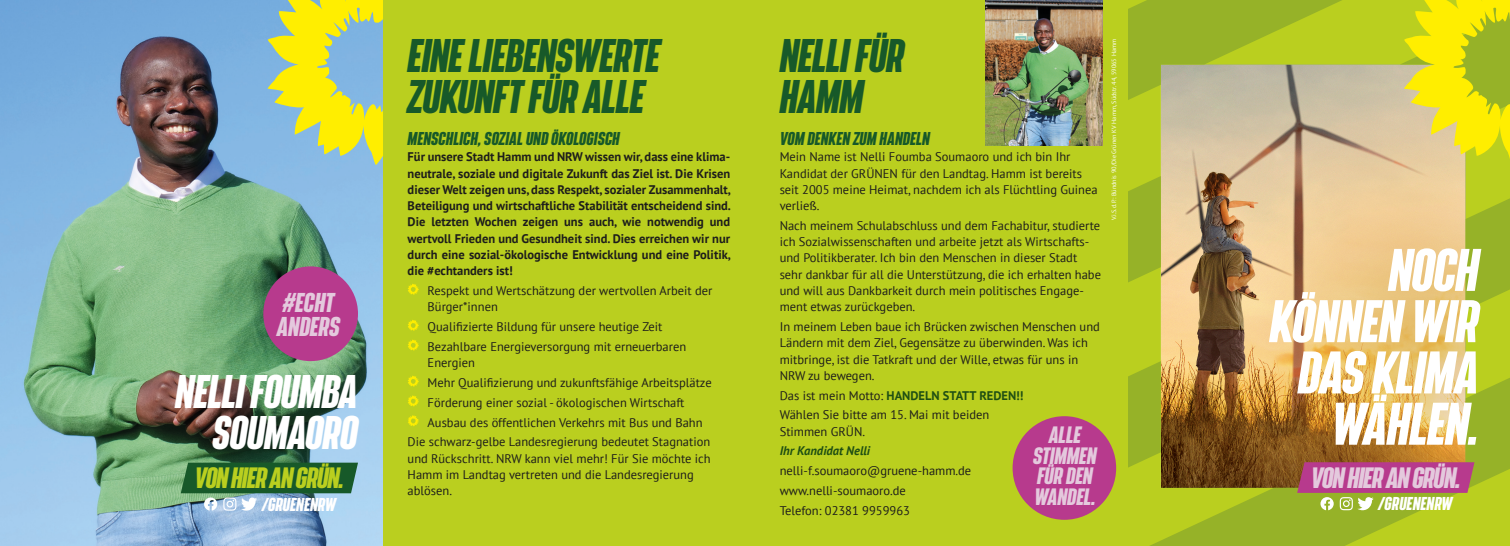
<style>
.page{position:relative;width:1510px;height:546px;background:#fff}
.page>*{position:absolute;margin:0;border:0;box-sizing:border-box;transform-origin:0 0}
.t1{font:italic 700 52.5px/51.2px "Bereit";letter-spacing:-.02em;color:#fff;text-align:right}
.t2{font:italic 700 41.25px/41.2px "Bereit";letter-spacing:-.02em;color:#175929}
.t3{font:italic 700 41.25px/41.2px "Bereit";letter-spacing:-.02em;color:#fff;text-align:right}
.t4{font:italic 700 25.75px "Bereit";letter-spacing:-.04em;color:#e4c9dd}
.t5{font:italic 700 25.75px "Bereit";letter-spacing:-.04em;color:#bacf1f}
.t6{font:italic 700 23.88px/23.9px "Bereit";letter-spacing:-.01em;color:#e4c9dd}
.t7{font:italic 700 20.75px/20.8px "Bereit";letter-spacing:-.01em;color:#e4c9dd;text-align:center}
.t8{font:italic 700 16.38px "Bereit";color:#fff}
.t9{font:italic 700 16.25px "Bereit";color:#175929}
.t10{font:12.5px/16.2px "PT Sans";color:#1d1d1b}
.t11{font:700 12.5px/16.2px "PT Sans";color:#1d1d1b;text-align:justify}
.t12{font:italic 700 12.5px "PT Sans";color:#1f4f13}
.t13{font:6.25px "PT Sans";color:#fff}
.s1{font-weight:700;color:#1f4f13}
</style>
<div class="page">
<svg style="left:1127px;top:0;width:382px;height:546px;background:#d2ba74"></svg>
<svg style="left:1127px;top:0;width:215px;height:100px;background:#a9b949"></svg>
<svg style="left:1127px;top:176px;width:33px;height:107px;background:#9cb726"></svg>
<svg style="left:1465px;top:198px;width:44px;height:112px;background:#9db727"></svg>
<svg style="left:1127px;top:361px;width:33px;height:107px;background:#9cb726"></svg>
<svg style="left:1149px;top:377px;width:360px;height:169px;background:#a6962b"></svg>
<svg style="left:1399px;top:0;width:110px;height:165px;background:#dcd72c"></svg>
<svg style="left:1297px;top:462px;width:177px;height:48px;background:#b06b6c"></svg>
<div style="left:0;top:0;width:1127px;height:546px;background:#bacf1f"></div>
<img style="left:0;top:0;width:383px;height:546px">
<img style="left:985px;top:0;width:117px;height:145px">
<div style="left:1012px;top:416px;width:104px;height:103px;background:#b73a8d;border-radius:50%"></div>
<div style="left:263px;top:266px;width:95px;height:95px;background:#b73a8d;border-radius:50%"></div>
<svg style="left:268px;top:0;width:115px;height:165px;background:#c2d26d"></svg>
<svg style="left:408px;top:284px;width:11px;height:11px"></svg>
<svg style="left:408px;top:320px;width:11px;height:11px"></svg>
<svg style="left:408px;top:339px;width:11px;height:12px"></svg>
<svg style="left:408px;top:375px;width:11px;height:12px"></svg>
<svg style="left:408px;top:395px;width:11px;height:11px"></svg>
<svg style="left:408px;top:415px;width:11px;height:11px"></svg>
<svg style="left:181px;top:462px;width:177px;height:48px;background:#487e67"></svg>
<h3 class="t6" style="left:277px;top:291px;width:65px">#ECHT<br>ANDERS</h3>
<h2 class="t3" style="left:175px;top:371px;width:184px">NELLI FOUMBA<br>SOUMAORO</h2>
<h3 class="t5" style="left:194px;top:462px;width:151px">VON HIER AN GRÜN.</h3>
<h3 class="t8" style="left:262px;top:494px;width:76px">/GRUENENRW</h3>
<h2 class="t2" style="left:407px;top:35px;width:254px">EINE LIEBENSWERTE<br>ZUKUNFT FÜR ALLE</h2>
<h2 class="t2" style="left:780px;top:35px;width:126px">NELLI FÜR<br>HAMM</h2>
<h3 class="t9" style="left:407px;top:129px;width:214px">MENSCHLICH, SOZIAL UND ÖKOLOGISCH</h3>
<p class="t11" style="left:407px;top:149px;width:325px">Für unsere Stadt Hamm und NRW wissen wir, dass eine klima&shy;neutrale, soziale und digitale Zukunft das Ziel ist. Die Krisen dieser Welt zeigen uns, dass Respekt, sozialer Zusammenhalt, Beteiligung und wirtschaftliche Stabilität entscheidend sind.<br>Die letzten Wochen zeigen uns auch, wie notwendig und wertvoll Frieden und Gesundheit sind. Dies erreichen wir nur durch eine sozial-ökologische Entwicklung und eine Politik, die #echtanders ist!</p>
<p class="t10" style="left:427px;top:282px;width:286px">Respekt und Wertschätzung der wertvollen Arbeit der<br>Bürger*innen</p>
<p class="t10" style="left:427px;top:316px;width:260px;line-height:19.8px">Qualifizierte Bildung für unsere heutige Zeit<br>Bezahlbare Energieversorgung mit erneuerbaren</p>
<p class="t10" style="left:427px;top:354px;width:49px">Energien</p>
<p class="t10" style="left:427px;top:374px;width:285px">Mehr Qualifizierung und zukunftsfähige Arbeitsplätze</p>
<p class="t10" style="left:427px;top:394px;width:258px">Förderung einer sozial - ökologischen Wirtschaft</p>
<p class="t10" style="left:427px;top:413px;width:276px">Ausbau des öffentlichen Verkehrs mit Bus und Bahn</p>
<p class="t10" style="left:407px;top:433px;width:304px">Die schwarz-gelbe Landesregierung bedeutet Stagnation</p>
<p class="t10" style="left:407px;top:449px;width:304px">und Rückschritt. NRW kann viel mehr! Für Sie möchte ich<br>Hamm im Landtag vertreten und die Landesregierung ablösen.</p>
<h3 class="t9" style="left:779px;top:129px;width:152px">VOM DENKEN ZUM HANDELN</h3>
<p class="t10" style="left:779px;top:148px;width:319px">Mein Name ist Nelli Foumba Soumaoro und ich bin Ihr Kandidat der GRÜNEN für den Landtag. Hamm ist bereits seit 2005 meine Heimat, nachdem ich als Flüchtling Guinea verließ.</p>
<p class="t10" style="left:779px;top:217px;width:323px">Nach meinem Schulabschluss und dem Fachabitur, studierte ich Sozialwissenschaften und arbeite jetzt als Wirtschafts&shy;und Politikberater. Ich bin den Menschen in dieser Stadt sehr dankbar für all die Unterstützung, die ich erhalten habe und will aus Dankbarkeit durch mein politisches Engage&shy;ment etwas zurückgeben.</p>
<p class="t10" style="left:779px;top:318px;width:322px">In meinem Leben baue ich Brücken zwischen Menschen und Ländern mit dem Ziel, Gegensätze zu überwinden. Was ich mitbringe, ist die Tatkraft und der Wille, etwas für uns in NRW zu bewegen.</p>
<p class="t10" style="left:779px;top:385px;width:245px;line-height:19.8px">Das ist mein Motto: <span class="s1">HANDELN STATT REDEN!!<br></span>Wählen Sie bitte am 15. Mai mit beiden</p>
<p class="t10" style="left:779px;top:423px;width:87px">Stimmen GRÜN.</p>
<p class="t12" style="left:779px;top:443px;width:92px">Ihr Kandidat Nelli</p>
<p class="t10" style="left:779px;top:460px;width:193px;line-height:19.8px">nelli-f.soumaoro@gruene-hamm.de www.nelli-soumaoro.de<br>Telefon: 02381 9959963</p>
<h3 class="t7" style="left:1033px;top:424px;width:65px">ALLE<br>STIMMEN<br>FÜR DEN<br>WANDEL.</h3>
<p class="t13" style="left:1110px;top:220px;width:183px;rotate:-90deg">V.i.S.d.P.: Bündnis 90/Die Grünen KV Hamm, Südstr. 44, 59065 Hamm</p>
<h1 class="t1" style="left:1269px;top:245px;width:211px">NOCH<br>KÖNNEN WIR<br>DAS KLIMA<br>WÄHLEN.</h1>
<h3 class="t4" style="left:1310px;top:462px;width:151px">VON HIER AN GRÜN.</h3>
<h3 class="t8" style="left:1378px;top:494px;width:76px">/GRUENENRW</h3>
</div>
